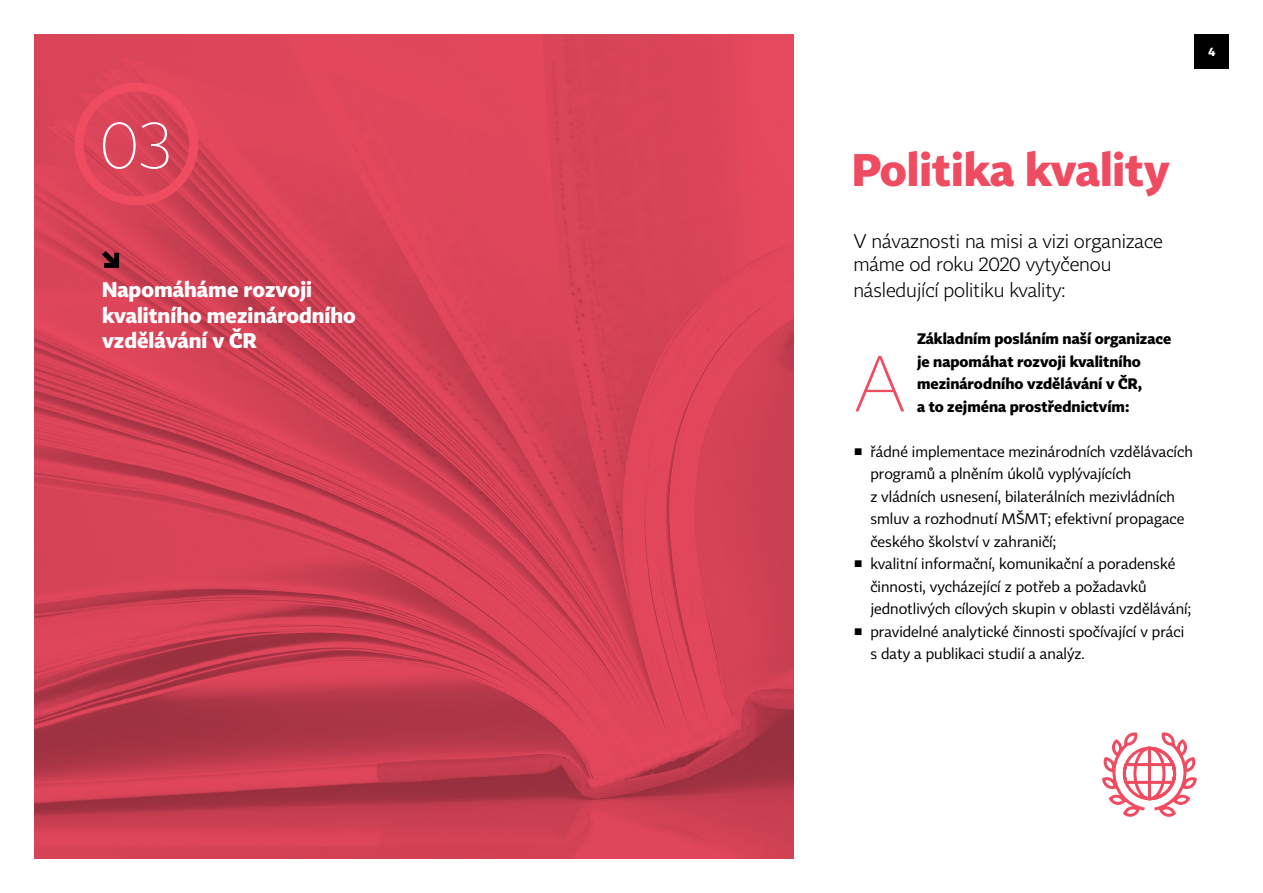
<style>
.page{position:relative;width:1263px;height:893px;background:#fff}
.page>*{position:absolute;margin:0;border:0;box-sizing:border-box;transform-origin:0 0}
.t1{font:100 78px "Tabac Sans";color:#ef4b61}
.t2{font:100 66px "Tabac Sans";color:#fff}
.t3{font:700 45px "Tabac Sans";color:#ef4b61}
.t4{font:700 21px/25.2px "Tabac Sans";color:#fff}
.t5{font:300 19.5px/23.4px "Tabac Sans";letter-spacing:-.01em;color:#000}
.t6{font:15px "Tabac Sans";color:#000}
.t7{font:700 15px/22.5px "Tabac Sans";color:#000}
.t8{font:700 12px "Tabac Sans";color:#fff}
</style>
<div class="page">
<img style="left:34px;top:34px;width:760px;height:825px">
<div style="left:1195px;top:34px;width:34px;height:34px;background:#000"></div>
<div style="left:74px;top:83px;width:124px;height:122px;border:9px solid #ef4b61;border-radius:50%"></div>
<svg style="left:102px;top:251px;width:17px;height:17px"></svg>
<svg style="left:1102px;top:732px;width:95px;height:85px"></svg>
<h2 class="t2" style="left:100px;top:105px;width:73px">03</h2>
<h3 class="t4" style="left:102px;top:277px;width:255px">Napomáháme rozvoji kvalitního mezinárodního vzdělávání v ČR</h3>
<p class="t8" style="left:1208px;top:44px;width:9px">4</p>
<h3 class="t3" style="left:852px;top:142px;width:319px">Politika kvality</h3>
<h3 class="t5" style="left:853px;top:230px;width:311px">V návaznosti na misi a vizi organizace máme od roku 2020 vytyčenou</h3>
<h3 class="t5" style="left:853px;top:278px;width:214px">následující politiku kvality:</h3>
<p class="t7" style="left:917px;top:328px;width:256px">Základním posláním naší organizace je napomáhat rozvoji kvalitního mezinárodního vzdělávání v ČR,<br>a to zejména prostřednictvím:</p>
<p class="t6" style="left:853px;top:442px;width:341px">◾ řádné implementace mezinárodních vzdělávacích</p>
<p class="t6" style="left:870px;top:465px;width:263px">programů a plněním úkolů vyplývajících</p>
<p class="t6" style="left:870px;top:487px;width:306px">z vládních usnesení, bilaterálních mezivládních</p>
<p class="t6" style="left:870px;top:510px;width:316px">smluv a rozhodnutí MŠMT; efektivní propagace</p>
<p class="t6" style="left:870px;top:532px;width:187px">českého školství v zahraničí;</p>
<p class="t6" style="left:853px;top:555px;width:324px">◾ kvalitní informační, komunikační a poradenské</p>
<p class="t6" style="left:870px;top:577px;width:278px">činnosti, vycházející z potřeb a požadavků</p>
<p class="t6" style="left:870px;top:600px;width:322px">jednotlivých cílových skupin v oblasti vzdělávání;</p>
<p class="t6" style="left:853px;top:622px;width:332px">◾ pravidelné analytické činnosti spočívající v práci</p>
<p class="t6" style="left:870px;top:645px;width:216px">s daty a publikaci studií a analýz.</p>
<h1 class="t1" style="left:853px;top:337px;width:54px">A</h1>
</div>
